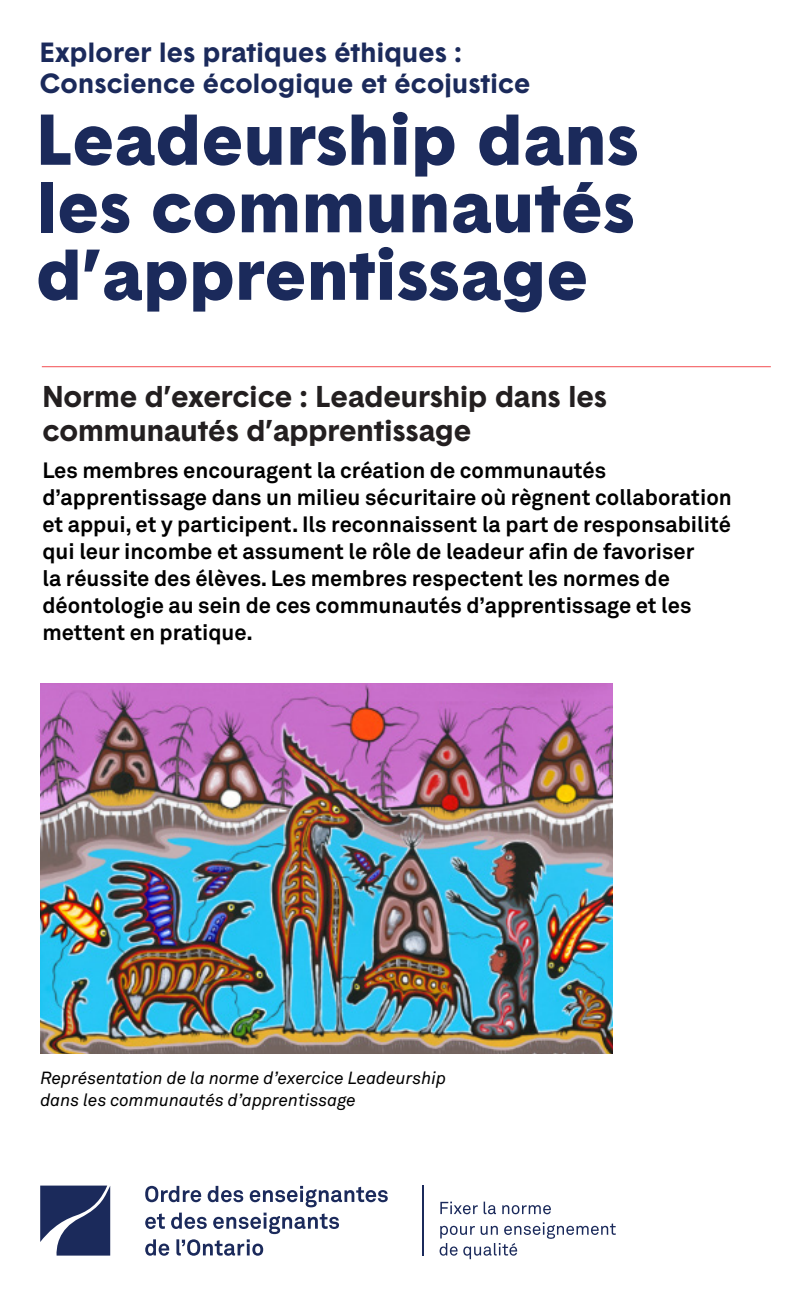
<style>
.page{position:relative;width:810px;height:1296px;background:#fff}
.page>*{position:absolute;margin:0;border:0;box-sizing:border-box;transform-origin:0 0}
.title_long{font:900 69.75px/67.5px "Basetica";letter-spacing:.01em;color:#1b2a5b;text-align:justify}
.subtitle_1{font:700 29.25px/33.8px "Basetica";color:#231f20}
.exploring{font:700 27px/31.5px "Basetica";letter-spacing:.01em;color:#1b2a5b}
.Intro_para{font:700 22.05px/27px "Akkurat Pro";color:#000}
.signature{font:italic 17.55px/21.4px "Akkurat Pro";color:#000}
</style>
<div class="page">
<hr style="left:42px;top:366px;width:729px;height:1px;background:#f46265">
<img style="left:40px;top:683px;width:572px;height:370px">
<svg style="left:40px;top:1186px;width:70px;height:70px;background:#3d4a73"></svg>
<svg style="left:145px;top:1186px;width:56px;height:16px"></svg>
<svg style="left:208px;top:1186px;width:35px;height:16px"></svg>
<svg style="left:250px;top:1186px;width:138px;height:21px"></svg>
<svg style="left:145px;top:1213px;width:194px;height:43px"></svg>
<svg style="left:440px;top:1202px;width:38px;height:12px"></svg>
<svg style="left:484px;top:1202px;width:12px;height:12px"></svg>
<svg style="left:502px;top:1205px;width:49px;height:9px"></svg>
<svg style="left:440px;top:1222px;width:176px;height:37px"></svg>
<hr style="left:422px;top:1186px;width:2px;height:70px;background:#1b2a5b">
<h1 class="exploring" style="left:40px;top:36px;width:492px">Explorer les pratiques éthiques :<br>Conscience écologique et écojustice</h1>
<h2 class="title_long" style="left:36px;top:104px;width:603px">Leadeurship dans les communautés d’apprentissage</h2>
<h3 class="subtitle_1" style="left:42px;top:379px;width:566px">Norme d’exercice : Leadeurship dans les communautés d’apprentissage</h3>
<p class="Intro_para" style="left:42px;top:456px;width:691px">Les membres encouragent la création de communautés d’apprentissage dans un milieu sécuritaire où règnent collaboration et appui, et y participent. Ils reconnaissent la part de responsabilité qui leur incombe et assument le rôle de leadeur afin de favoriser<br>la réussite des élèves. Les membres respectent les normes de déontologie au sein de ces communautés d’apprentissage et les mettent en pratique.</p>
<p class="signature" style="left:40px;top:1067px;width:407px">Représentation de la norme d’exercice Leadeurship dans les communautés d’apprentissage</p>
</div>
